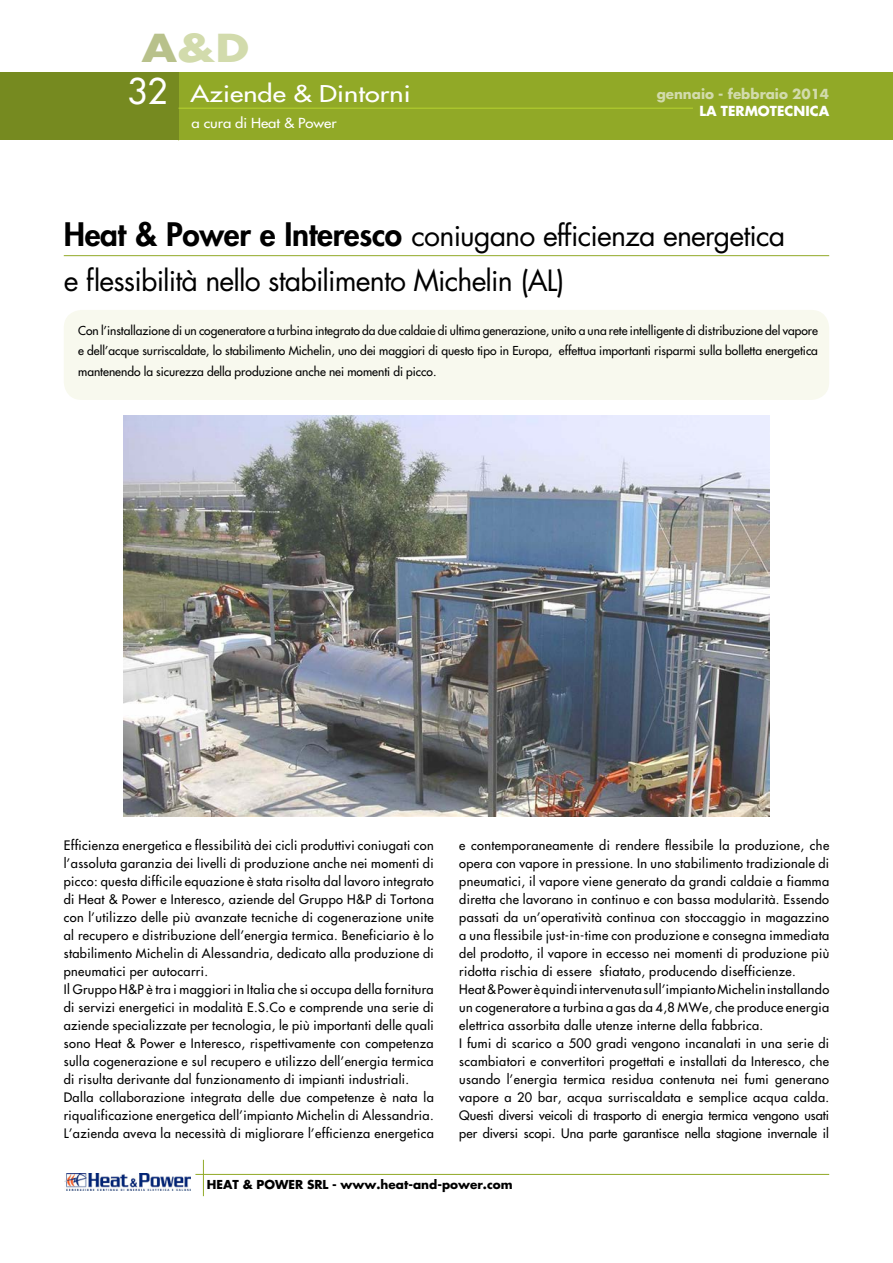
<style>
.page{position:relative;width:893px;height:1263px;background:#fff}
.page>*{position:absolute;margin:0;border:0;box-sizing:border-box;transform-origin:0 0}
.t1{font:700 37.5px "Futura";color:#d2dbac;scale:1.2 1}
.t2{font:34.5px "Futura";color:#fff}
.t3{font:28.5px/45px "Futura";letter-spacing:-.03em;color:#000}
.t4{font:22.5px "Futura";letter-spacing:.005em;color:#fff;scale:1.2 1}
.t5{font:13.5px "Futura";color:#fff;scale:1.1 1}
.t6{font:700 13.5px "Futura";color:#d2dbac}
.t7{font:700 13.5px "Futura";color:#fff}
.t8{font:12.75px/18px "Futura";letter-spacing:.03em;color:#000}
.t9{font:12px/20.7px "Futura";color:#000;text-align:justify}
.t10{font:700 12px "Futura";color:#000}
.s1{color:#b8c18b}
.s2{font-weight:800;font-size:31.5px}
</style>
<div class="page">
<hr style="left:64px;top:255px;width:765px;height:1px;background:#91a927">
<div style="left:0;top:72px;width:893px;height:68px;background:#91a927"></div>
<div style="left:0;top:72px;width:179px;height:68px;background:#768a20"></div>
<hr style="left:179px;top:107px;width:514px;height:2px;background:#aac52d">
<hr style="left:195px;top:1174px;width:634px;height:1px;background:#91a927">
<hr style="left:203px;top:1160px;width:1px;height:36px;background:#91a927">
<div style="left:64px;top:310px;width:765px;height:90px;background:#f8f9ee;border-radius:18px"></div>
<img style="left:64px;top:1173px;width:126px;height:18px">
<img style="left:123px;top:416px;width:647px;height:400px">
<h1 class="t1" style="left:142px;top:22px;width:91px"><span class="s1">A</span>&amp;D</h1>
<h2 class="t2" style="left:127px;top:69px;width:41px">32</h2>
<h3 class="t4" style="left:190px;top:79px;width:179px">aziende &amp; dintorni</h3>
<h3 class="t4" style="left:190px;top:79px;width:185px">Aziende &amp; Dintorni</h3>
<p class="t5" style="left:192px;top:114px;width:133px">a cura di Heat &amp; Power</p>
<p class="t5" style="left:237px;top:112px;width:149px">a cura di Paola Mezzalira</p>
<p class="t6" style="left:657px;top:84px;width:174px">gennaio - febbraio 2014</p>
<p class="t7" style="left:699px;top:102px;width:131px">LA TERMOTECNICA</p>
<h3 class="t3" style="left:64px;top:213px;width:723px"><span class="s2">Heat &amp; Power e Interesco</span> coniugano efficienza energetica e flessibilità nello stabilimento Michelin (AL)</h3>
<p class="t9" style="left:78px;top:320px;width:741px">Con l’installazione di un cogeneratore a turbina integrato da due caldaie di ultima generazione, unito a una rete intelligente di distribuzione del vapore e dell’acque surriscaldate, lo stabilimento Michelin, uno dei maggiori di questo tipo in Europa, effettua importanti risparmi sulla bolletta energetica mantenendo la sicurezza della produzione anche nei momenti di picco.</p>
<p class="t8" style="left:64px;top:836px;width:371px">Efficienza energetica e flessibilità dei cicli produttivi coniugati con l’assoluta garanzia dei livelli di produzione anche nei momenti di picco: questa difficile equazione è stata risolta dal lavoro integrato di Heat &amp; Power e Interesco, aziende del Gruppo H&amp;P di Tortona con l’utilizzo delle più avanzate tecniche di cogenerazione unite al recupero e distribuzione dell’energia termica. Beneficiario è lo stabilimento Michelin di Alessandria, dedicato alla produzione di pneumatici per autocarri.<br>Il Gruppo H&amp;P è tra i maggiori in Italia che si occupa della fornitura di servizi energetici in modalità E.S.Co e comprende una serie di aziende specializzate per tecnologia, le più importanti delle quali sono Heat &amp; Power e Interesco, rispettivamente con competenza sulla cogenerazione e sul recupero e utilizzo dell’energia termica di risulta derivante dal funzionamento di impianti industriali.<br>Dalla collaborazione integrata delle due competenze è nata la riqualificazione energetica dell’impianto Michelin di Alessandria.<br>L’azienda aveva la necessità di migliorare l’efficienza energetica</p>
<p class="t8" style="left:459px;top:836px;width:371px">e contemporaneamente di rendere flessibile la produzione, che opera con vapore in pressione. In uno stabilimento tradizionale di pneumatici, il vapore viene generato da grandi caldaie a fiamma diretta che lavorano in continuo e con bassa modularità. Essendo passati da un’operatività continua con stoccaggio in magazzino a una flessibile just-in-time con produzione e consegna immediata del prodotto, il vapore in eccesso nei momenti di produzione più ridotta rischia di essere sfiatato, producendo disefficienze.<br>Heat &amp; Power è quindi intervenuta sull’impianto Michelin installando un cogeneratore a turbina a gas da 4,8 MWe, che produce energia elettrica assorbita dalle utenze interne della fabbrica.<br>I fumi di scarico a 500 gradi vengono incanalati in una serie di scambiatori e convertitori progettati e installati da Interesco, che usando l’energia termica residua contenuta nei fumi generano vapore a 20 bar, acqua surriscaldata e semplice acqua calda.<br>Questi diversi veicoli di trasporto di energia termica vengono usati per diversi scopi. Una parte garantisce nella stagione invernale il</p>
<p class="t10" style="left:207px;top:1176px;width:307px">HEAT &amp; POWER SRL - www.heat-and-power.com</p>
</div>
